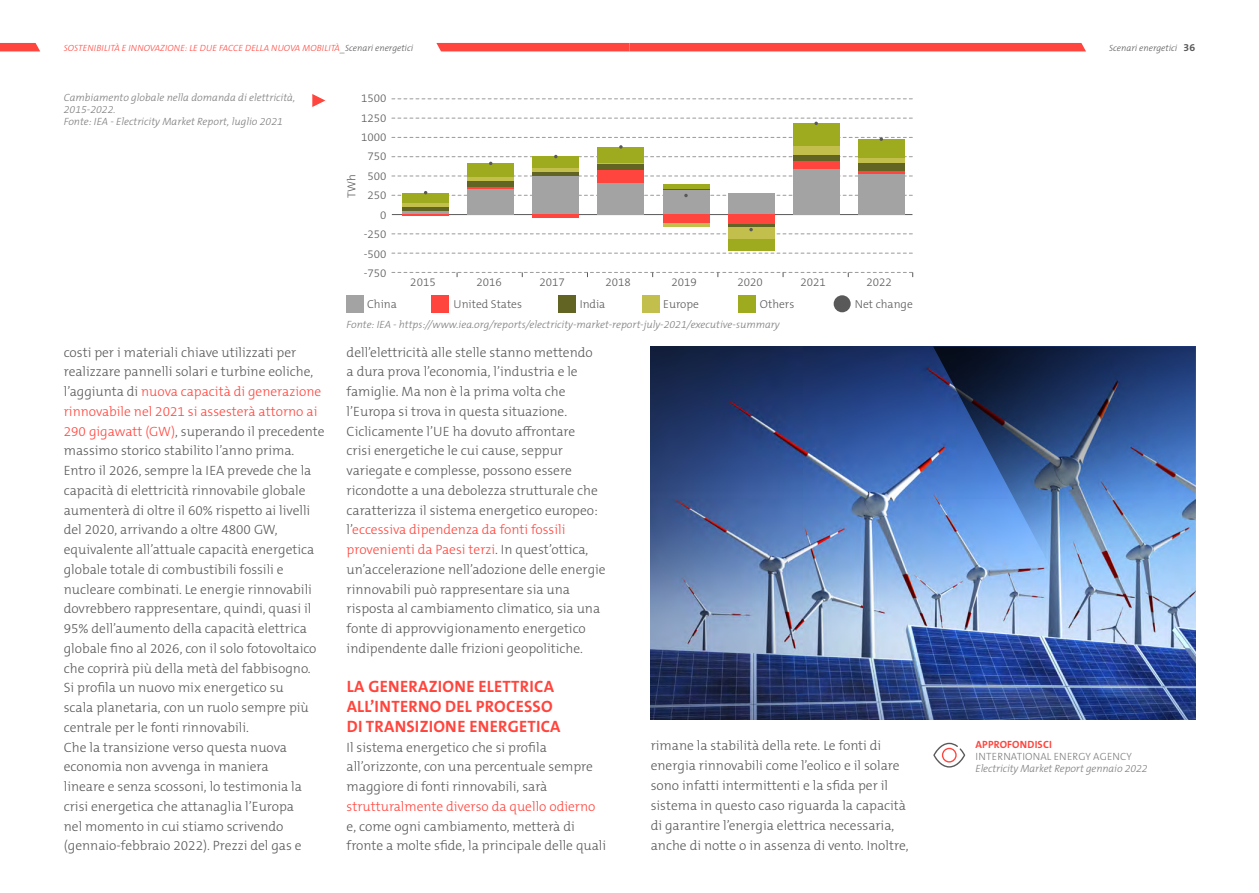
<style>
.page{position:relative;width:1259px;height:893px;background:#fff}
.page>*{position:absolute;margin:0;border:0;box-sizing:border-box;transform-origin:0 0}
.Titolino_RP2019{font:700 16.5px/19.8px "The Mix B W7";letter-spacing:.015em;color:#ff453d}
.Testo_RP2019{font:300 13.5px/19.8px "The Mix B W3";color:#595959}
.t1{font:300 11.55px "The Mix B W3";color:#595959}
.t2{font:italic 300 10.5px/12px "The Mix B W3";color:#7d7d7d}
.t3{font:300 10.5px "The Mix B W3";letter-spacing:.015em;color:#7d7d7d}
.t4{font:700 10.5px "The Mix B W7";letter-spacing:.015em;color:#ff453d}
.t5{font:700 10.5px "The Mix B W7";color:#595959}
.t6{font:italic 300 9px "The Mix B W3";letter-spacing:.015em;color:#ff453d}
.t7{font:italic 300 9px "The Mix B W3";color:#595959}
.s1{color:#595959}
.s2{color:#ff453d}
</style>
<div class="page">
<hr style="left:392px;top:214px;width:520px;height:1px;background:#595959">
<svg style="left:392px;top:176px;width:520px;height:1px"></svg>
<svg style="left:392px;top:99px;width:520px;height:1px"></svg>
<svg style="left:392px;top:253px;width:520px;height:1px"></svg>
<svg style="left:392px;top:272px;width:521px;height:5px"></svg>
<hr style="left:402px;top:207px;width:47px;height:4px;background:#616423">
<hr style="left:402px;top:203px;width:47px;height:4px;background:#c2bf4d">
<div style="left:402px;top:193px;width:47px;height:10px;background:#9fab1f"></div>
<svg style="left:402px;top:211px;width:47px;height:4px"></svg>
<hr style="left:402px;top:215px;width:47px;height:1px;background:#ff453d">
<div style="left:467px;top:180px;width:47px;height:7px;background:#616423"></div>
<hr style="left:467px;top:177px;width:47px;height:3px;background:#c2bf4d">
<div style="left:467px;top:164px;width:47px;height:13px;background:#9fab1f"></div>
<hr style="left:467px;top:187px;width:47px;height:2px;background:#ff453d">
<div style="left:467px;top:189px;width:47px;height:26px;background:#a3a3a4"></div>
<hr style="left:532px;top:172px;width:47px;height:4px;background:#616423">
<hr style="left:532px;top:168px;width:47px;height:4px;background:#c2bf4d">
<div style="left:532px;top:157px;width:47px;height:11px;background:#9fab1f"></div>
<div style="left:532px;top:176px;width:47px;height:39px;background:#a3a3a4"></div>
<hr style="left:532px;top:215px;width:47px;height:3px;background:#ff453d">
<svg style="left:392px;top:155px;width:520px;height:10px"></svg>
<div style="left:597px;top:164px;width:47px;height:6px;background:#616423"></div>
<hr style="left:597px;top:163px;width:47px;height:1px;background:#c2bf4d">
<div style="left:597px;top:147px;width:47px;height:16px;background:#9fab1f"></div>
<div style="left:597px;top:170px;width:47px;height:13px;background:#ff453d"></div>
<div style="left:597px;top:183px;width:47px;height:32px;background:#a3a3a4"></div>
<hr style="left:662px;top:188px;width:47px;height:2px;background:#616423">
<hr style="left:662px;top:184px;width:47px;height:4px;background:#9fab1f">
<div style="left:662px;top:190px;width:47px;height:25px;background:#a3a3a4"></div>
<div style="left:662px;top:215px;width:47px;height:8px;background:#ff453d"></div>
<hr style="left:662px;top:223px;width:47px;height:4px;background:#c2bf4d">
<svg style="left:392px;top:191px;width:520px;height:6px"></svg>
<div style="left:728px;top:238px;width:46px;height:13px;background:#9fab1f"></div>
<div style="left:728px;top:227px;width:46px;height:11px;background:#c2bf4d"></div>
<hr style="left:728px;top:224px;width:46px;height:3px;background:#616423">
<div style="left:728px;top:193px;width:46px;height:22px;background:#a3a3a4"></div>
<div style="left:728px;top:215px;width:46px;height:9px;background:#ff453d"></div>
<svg style="left:392px;top:228px;width:520px;height:7px"></svg>
<div style="left:793px;top:155px;width:46px;height:6px;background:#616423"></div>
<div style="left:793px;top:146px;width:46px;height:9px;background:#c2bf4d"></div>
<div style="left:793px;top:123px;width:46px;height:23px;background:#9fab1f"></div>
<div style="left:793px;top:161px;width:46px;height:8px;background:#ff453d"></div>
<div style="left:793px;top:169px;width:46px;height:46px;background:#a3a3a4"></div>
<svg style="left:392px;top:118px;width:520px;height:7px"></svg>
<div style="left:858px;top:163px;width:46px;height:8px;background:#616423"></div>
<div style="left:858px;top:158px;width:46px;height:5px;background:#c2bf4d"></div>
<div style="left:858px;top:139px;width:46px;height:19px;background:#9fab1f"></div>
<hr style="left:858px;top:171px;width:46px;height:3px;background:#ff453d">
<div style="left:858px;top:174px;width:46px;height:41px;background:#a3a3a4"></div>
<svg style="left:392px;top:137px;width:520px;height:12px"></svg>
<div style="left:346px;top:295px;width:17px;height:17px;background:#a3a3a4"></div>
<div style="left:432px;top:295px;width:17px;height:17px;background:#ff453d"></div>
<div style="left:642px;top:295px;width:17px;height:17px;background:#c2bf4d"></div>
<div style="left:558px;top:295px;width:17px;height:17px;background:#616423"></div>
<div style="left:738px;top:295px;width:17px;height:17px;background:#9fab1f"></div>
<div style="left:833px;top:295px;width:17px;height:17px;background:#595959;border-radius:50%"></div>
<svg style="left:312px;top:94px;width:14px;height:13px"></svg>
<img style="left:651px;top:347px;width:282px;height:372px">
<img style="left:933px;top:347px;width:262px;height:421px">
<div style="left:436px;top:43px;width:650px;height:8px;background:#ff453d"></div>
<svg style="left:0;top:43px;width:40px;height:8px"></svg>
<p class="t6" style="left:64px;top:43px;width:351px">SOSTENIBILITÀ E INNOVAZIONE: LE DUE FACCE DELLA NUOVA MOBILITÀ<span class="s1">_Scenari energetici</span></p>
<p class="t7" style="left:1109px;top:43px;width:70px">Scenari energetici</p>
<p class="t5" style="left:1183px;top:41px;width:13px">36</p>
<p class="t2" style="left:64px;top:92px;width:233px">Cambiamento globale nella domanda di elettricità,<br>2015-2022.</p>
<p class="t2" style="left:64px;top:116px;width:221px">Fonte: IEA - Electricity Market Report, luglio 2021</p>
<p class="Testo_RP2019" style="left:64px;top:342px;width:262px">costi per i materiali chiave utilizzati per realizzare pannelli solari e turbine eoliche, l’aggiunta di <span class="s2">nuova capacità di generazione rinnovabile nel 2021 si assesterà attorno ai 290 gigawatt (GW)</span>, superando il precedente massimo storico stabilito l’anno prima.<br>Entro il 2026, sempre la IEA prevede che la capacità di elettricità rinnovabile globale aumenterà di oltre il 60% rispetto ai livelli del 2020, arrivando a oltre 4800 GW, equivalente all’attuale capacità energetica globale totale di combustibili fossili e nucleare combinati. Le energie rinnovabili dovrebbero rappresentare, quindi, quasi il 95% dell’aumento della capacità elettrica globale fino al 2026, con il solo fotovoltaico che coprirà più della metà del fabbisogno.<br>Si profila un nuovo mix energetico su<br>scala planetaria, con un ruolo sempre più centrale per le fonti rinnovabili.</p>
<p class="Testo_RP2019" style="left:64px;top:737px;width:240px">Che la transizione verso questa nuova economia non avvenga in maniera lineare e senza scossoni, lo testimonia la crisi energetica che attanaglia l’Europa nel momento in cui stiamo scrivendo (gennaio-febbraio 2022). Prezzi del gas e</p>
<p class="t1" style="left:361px;top:91px;width:27px">1500</p>
<p class="t1" style="left:361px;top:110px;width:27px">1250</p>
<p class="t1" style="left:361px;top:130px;width:27px">1000</p>
<p class="t1" style="left:367px;top:149px;width:21px">750</p>
<p class="t1" style="left:367px;top:169px;width:21px">500</p>
<p class="t1" style="left:367px;top:188px;width:21px">250</p>
<p class="t1" style="left:380px;top:207px;width:8px">0</p>
<p class="t1" style="left:364px;top:227px;width:24px">-250</p>
<p class="t1" style="left:364px;top:246px;width:24px">-500</p>
<p class="t1" style="left:364px;top:266px;width:24px">-750</p>
<p class="t1" style="left:367px;top:297px;width:31px">China</p>
<p class="t1" style="left:344px;top:198px;width:25px;rotate:-90deg">TWh</p>
<p class="t1" style="left:410px;top:274px;width:27px">2015</p>
<p class="t1" style="left:476px;top:274px;width:27px">2016</p>
<p class="t1" style="left:539px;top:274px;width:27px">2017</p>
<p class="t1" style="left:605px;top:274px;width:27px">2018</p>
<p class="t1" style="left:671px;top:274px;width:27px">2019</p>
<p class="t1" style="left:737px;top:274px;width:27px">2020</p>
<p class="t1" style="left:800px;top:274px;width:27px">2021</p>
<p class="t1" style="left:866px;top:274px;width:27px">2022</p>
<p class="t1" style="left:453px;top:296px;width:70px">United States</p>
<p class="t1" style="left:580px;top:297px;width:27px">India</p>
<p class="t1" style="left:663px;top:297px;width:37px">Europe</p>
<p class="t1" style="left:760px;top:297px;width:36px">Others</p>
<p class="t1" style="left:855px;top:297px;width:59px">Net change</p>
<p class="t2" style="left:347px;top:319px;width:435px">Fonte: IEA - https://www.iea.org/reports/electricity-market-report-july-2021/executive-summary</p>
<p class="Testo_RP2019" style="left:347px;top:342px;width:260px">dell’elettricità alle stelle stanno mettendo<br>a dura prova l’economia, l’industria e le famiglie. Ma non è la prima volta che l’Europa si trova in questa situazione.<br>Ciclicamente l’UE ha dovuto affrontare<br>crisi energetiche le cui cause, seppur variegate e complesse, possono essere ricondotte a una debolezza strutturale che caratterizza il sistema energetico europeo: l’<span class="s2">eccessiva dipendenza da fonti fossili provenienti da Paesi terzi</span>. In quest’ottica, un’accelerazione nell’adozione delle energie rinnovabili può rappresentare sia una risposta al cambiamento climatico, sia una fonte di approvvigionamento energetico indipendente dalle frizioni geopolitiche.</p>
<p class="Titolino_RP2019" style="left:347px;top:677px;width:209px">LA GENERAZIONE ELETTRICA<br>ALL’INTERNO DEL PROCESSO</p>
<p class="Titolino_RP2019" style="left:347px;top:716px;width:215px">DI TRANSIZIONE ENERGETICA</p>
<p class="Testo_RP2019" style="left:347px;top:737px;width:261px">Il sistema energetico che si profila all’orizzonte, con una percentuale sempre maggiore di fonti rinnovabili, sarà <span class="s2">strutturalmente diverso da quello odierno </span>e, come ogni cambiamento, metterà di fronte a molte sfide, la principale delle quali</p>
<p class="t4" style="left:975px;top:737px;width:78px">APPROFONDISCI</p>
<p class="Testo_RP2019" style="left:651px;top:735px;width:259px">rimane la stabilità della rete. Le fonti di energia rinnovabili come l’eolico e il solare sono infatti intermittenti e la sfida per il sistema in questo caso riguarda la capacità di garantire l’energia elettrica necessaria, anche di notte o in assenza di vento. Inoltre,</p>
<p class="t3" style="left:975px;top:749px;width:158px">INTERNATIONAL ENERGY AGENCY</p>
<p class="t2" style="left:975px;top:762px;width:173px">Electricity Market Report gennaio 2022</p>
</div>
